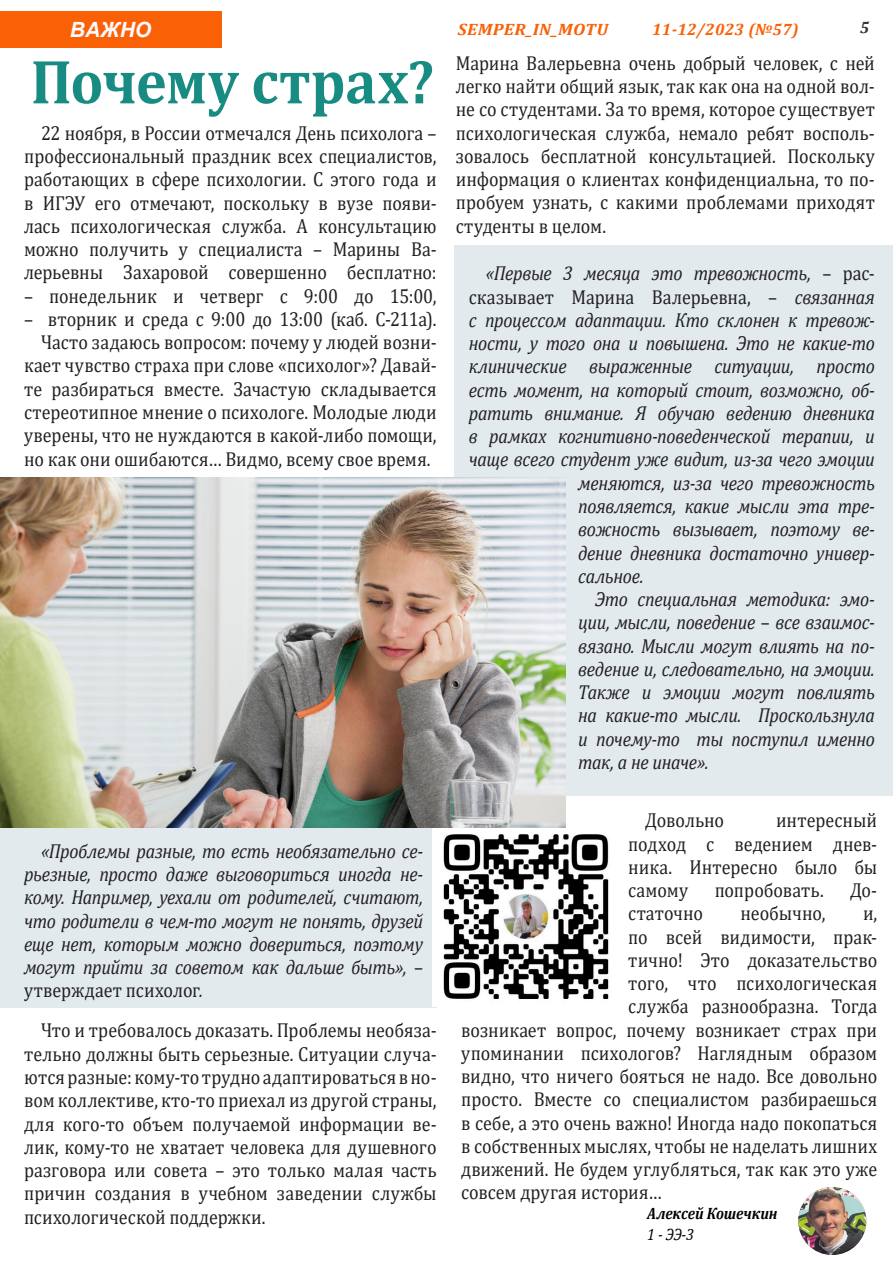
<style>
.page{position:relative;width:893px;height:1263px;background:#fff}
.page>*{position:absolute;margin:0;border:0;box-sizing:border-box;transform-origin:0 0}
.Основной{font:700 62.85px "Cambria";letter-spacing:-.005em;color:#188c83;scale:.93 1}
.t1{font:italic 700 21px "Arial";color:#fffaff}
.Основной-2{font:20.25px/23.2px "Cambria";color:#231f20;text-align:justify;scale:.89 1}
.Основной-3{font:italic 20.25px/23.2px "Cambria";letter-spacing:-.02em;color:#231f20;text-align:justify;scale:.89 1}
.t2{font:italic 700 16.5px "Cambria";letter-spacing:.02em;color:#fa6107}
.Основной-4{font:italic 700 16.5px "Cambria";letter-spacing:-.005em;color:#000;scale:.89 1}
.t3{font:italic 700 16.5px "Cambria";letter-spacing:.02em;color:#fa6107;scale:1.09 1}
.Основной-5{font:italic 16.5px "Cambria";color:#000;scale:.89 1}
.t4{font:italic 700 16.5px "Cambria";color:#323232}
.s1{font-style:normal}
.s2{font-style:italic}
</style>
<div class="page">
<div style="left:0;top:827px;width:437px;height:181px;background:#e2eaee"></div>
<div style="left:455px;top:245px;width:438px;height:550px;background:#e2eaee"></div>
<div style="left:0;top:11px;width:221px;height:37px;background:#fa6107"></div>
<img style="left:433px;top:827px;width:176px;height:180px">
<img style="left:0;top:477px;width:565px;height:351px">
<img style="left:798px;top:1187px;width:68px;height:68px;border-radius:34px">
<p class="t1" style="left:70px;top:15px;width:83px">ВАЖНО</p>
<p class="t3" style="left:458px;top:18px;width:139px">SEMPER_IN_MOTU</p>
<p class="t2" style="left:652px;top:18px;width:148px">11-12/2023 (№57)</p>
<p class="t4" style="left:860px;top:16px;width:11px">5</p>
<p class="Основной" style="left:31px;top:38px;width:435px">Почему страх?</p>
<p class="Основной-2" style="left:24px;top:121px;width:465px;text-indent:17px">22 ноября, в России отмечался День психолога – профессиональный праздник всех специалистов, работающих в сфере психологии. С этого года и</p>
<p class="Основной-2" style="left:24px;top:191px;width:465px">в ИГЭУ его отмечают, поскольку в вузе появи&shy;лась психологическая служба. А консультацию можно получить у специалиста – Марины Ва&shy;лерьевны Захаровой совершенно бесплатно:</p>
<p class="Основной-2" style="left:24px;top:284px;width:465px">– понедельник и четверг с 9:00 до 15:00,</p>
<p class="Основной-2" style="left:24px;top:307px;width:465px">– вторник и среда с 9:00 до 13:00 (каб. C-211а).</p>
<p class="Основной-2" style="left:24px;top:331px;width:465px;text-indent:17px">Часто задаюсь вопросом: почему у людей возни&shy;кает чувство страха при слове «психолог»? Давай&shy;те разбираться вместе. Зачастую складывается стереотипное мнение о психологе. Молодые люди уверены, что не нуждаются в какой-либо помощи, но как они ошибаются… Видмо, всему свое время.</p>
<p class="Основной-3" style="left:24px;top:838px;width:450px;text-indent:17px">«Проблемы разные, то есть необязательно се&shy;рьезные, просто даже выговориться иногда не&shy;кому. Например, уехали от родителей, считают, что родители в чем-то могут не понять, друзей еще нет, которым можно довериться, поэтому могут прийти за советом как дальше быть», <span class="s1">–</span></p>
<p class="Основной-2" style="left:24px;top:979px;width:203px">утверждает психолог<span class="s2">.</span></p>
<p class="Основной-2" style="left:24px;top:1019px;width:465px;text-indent:17px">Что и требовалось доказать. Проблемы необяза&shy;тельно должны быть серьезные. Ситуации случа&shy;ются разные: кому-то трудно адаптироваться в но&shy;вом коллективе, кто-то приехал из другой страны,</p>
<p class="Основной-2" style="left:24px;top:1112px;width:465px">для кого-то объем получаемой информации ве&shy;лик, кому-то не хватает человека для душевного разговора или совета – это только малая часть причин создания в учебном заведении службы психологической поддержки.</p>
<p class="Основной-2" style="left:456px;top:51px;width:472px">Марина Валерьевна очень добрый человек, с ней легко найти общий язык, так как она на одной вол&shy;не со студентами. За то время, которое существует психологическая служба, немало ребят восполь&shy;зовалось бесплатной консультацией. Поскольку информация о клиентах конфиденциальна, то по&shy;пробуем узнать, с какими проблемами приходят студенты в целом.</p>
<p class="Основной-3" style="left:469px;top:261px;width:458px;text-align:right">«Первые 3 месяца это тревожность, <span class="s1">– рас&shy;сказывает Марина Валерьевна, –</span> связанная</p>
<p class="Основной-3" style="left:469px;top:308px;width:458px">с процессом адаптации. Кто склонен к тревож&shy;ности, у того она и повышена. Это не какие-то клинические выраженные ситуации, просто есть момент, на который стоит, возможно, об&shy;ратить внимание. Я обучаю ведению дневника</p>
<p class="Основной-3" style="left:469px;top:424px;width:458px">в рамках когнитивно-поведенческой терапии, и</p>
<p class="Основной-3" style="left:469px;top:447px;width:458px">чаще всего студент уже видит, из-за чего эмоции</p>
<p class="Основной-3" style="left:578px;top:470px;width:335px">меняются, из-за чего тревожность</p>
<p class="Основной-3" style="left:578px;top:494px;width:335px">появляется, какие мысли эта тре-</p>
<p class="Основной-3" style="left:578px;top:517px;width:335px">вожность вызывает, поэтому ве-</p>
<p class="Основной-3" style="left:578px;top:540px;width:335px">дение дневника достаточно универ-</p>
<p class="Основной-3" style="left:578px;top:563px;width:75px">сальное.</p>
<p class="Основной-3" style="left:578px;top:587px;width:335px;text-indent:17px">Это специальная методика: эмо&shy;ции, мысли, поведение <span class="s1">–</span> все взаимос&shy;вязано. Мысли могут влиять на по&shy;ведение и, следовательно, на эмоции.<br>Также и эмоции могут повлиять на какие-то мысли. Проскользнула и почему-то ты поступил именно</p>
<p class="Основной-3" style="left:578px;top:749px;width:148px">так, а не иначе».</p>
<p class="Основной-2" style="left:628px;top:809px;width:281px;text-indent:148px">интересный подход с ведением днев&shy;ника. Интересно было бы самому</p>
<p class="Основной-2" style="left:645px;top:809px;width:90px">Довольно</p>
<p class="Основной-2" style="left:715px;top:878px;width:124px">попробовать.</p>
<p class="Основной-2" style="left:850px;top:878px;width:32px">До-</p>
<p class="Основной-2" style="left:628px;top:902px;width:85px">статочно</p>
<p class="Основной-2" style="left:740px;top:902px;width:97px">необычно,</p>
<p class="Основной-2" style="left:863px;top:902px;width:18px">и,</p>
<p class="Основной-2" style="left:461px;top:925px;width:469px;text-align:right">по всей видимости, прак-<br>тично! Это доказательство<br>того, что психологическая<br>служба разнообразна. Тогда<br>возникает вопрос, почему возникает страх при упоминании психологов? Наглядным образом видно, что ничего бояться не надо. Все довольно просто. Вместе со специалистом разбираешься</p>
<p class="Основной-2" style="left:461px;top:1111px;width:469px">в себе, а это очень важно! Иногда надо покопаться в собственных мыслях, чтобы не наделать лишних движений. Не будем углубляться, так как это уже совсем другая история…</p>
<p class="Основной-4" style="left:647px;top:1201px;width:148px">Алексей Кошечкин</p>
<p class="Основной-5" style="left:647px;top:1222px;width:54px">1 - ЭЭ-3</p>
</div>
